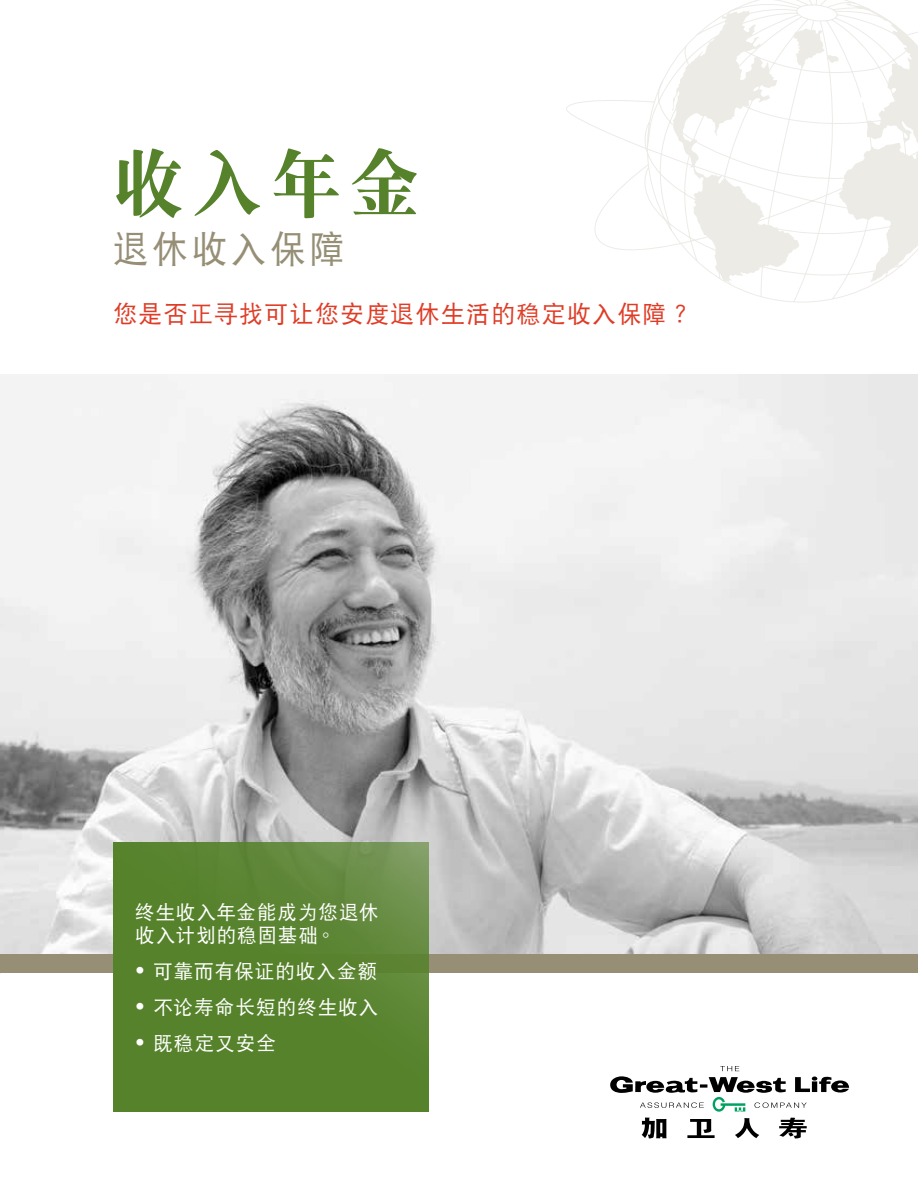
<style>
.page{position:relative;width:918px;height:1188px;background:#fff}
.page>*{position:absolute;margin:0;border:0;box-sizing:border-box;transform-origin:0 0}
.t1{font:75px "DF Song GB5 HK W9";color:#56822b;scale:.95 1}
.t2{font:37.5px "DF Hei GB5 HK W5";letter-spacing:.1em;color:#968f76;scale:.95 1}
.t3{font:24px "DF Hei GB5 HK W5";letter-spacing:.05em;color:#df3c26}
.t4{font:19.5px/22.5px "DF Hei GB5 HK W5";letter-spacing:.05em;color:#fff}
.s1{font-family:"Frutiger LT Std"}
</style>
<div class="page">
<img style="left:0;top:375px;width:918px;height:580px">
<svg style="left:566px;top:0;width:308px;height:303px"></svg>
<svg style="left:672px;top:3px;width:246px;height:281px"></svg>
<svg style="left:610px;top:1066px;width:239px;height:46px"></svg>
<svg style="left:642px;top:1118px;width:24px;height:20px"></svg>
<svg style="left:735px;top:1118px;width:24px;height:20px"></svg>
<svg style="left:687px;top:1119px;width:28px;height:19px"></svg>
<svg style="left:779px;top:1118px;width:28px;height:21px"></svg>
<div style="left:0;top:955px;width:918px;height:18px;background:#968f76"></div>
<svg style="left:113px;top:842px;width:316px;height:270px;background:#5a8431"></svg>
<h1 class="t1" style="left:113px;top:143px;width:324px">收入年金</h1>
<h2 class="t2" style="left:113px;top:230px;width:245px">退休收入保障</h2>
<p class="t3" style="left:113px;top:302px;width:580px">您是否正尋找可讓您安度退休生活的穩定收入保障？</p>
<p class="t4" style="left:135px;top:901px;width:245px">終生收入年金能成為您退休收入計劃的穩固基礎。</p>
<p class="t4" style="left:135px;top:960px;width:243px"><span class="s1">•</span> 可靠而有保證的收入金額</p>
<p class="t4" style="left:135px;top:996px;width:245px"><span class="s1">•</span> 不論壽命長短的終生收入</p>
<p class="t4" style="left:135px;top:1032px;width:142px"><span class="s1">•</span> 既穩定又安全</p>
</div>
